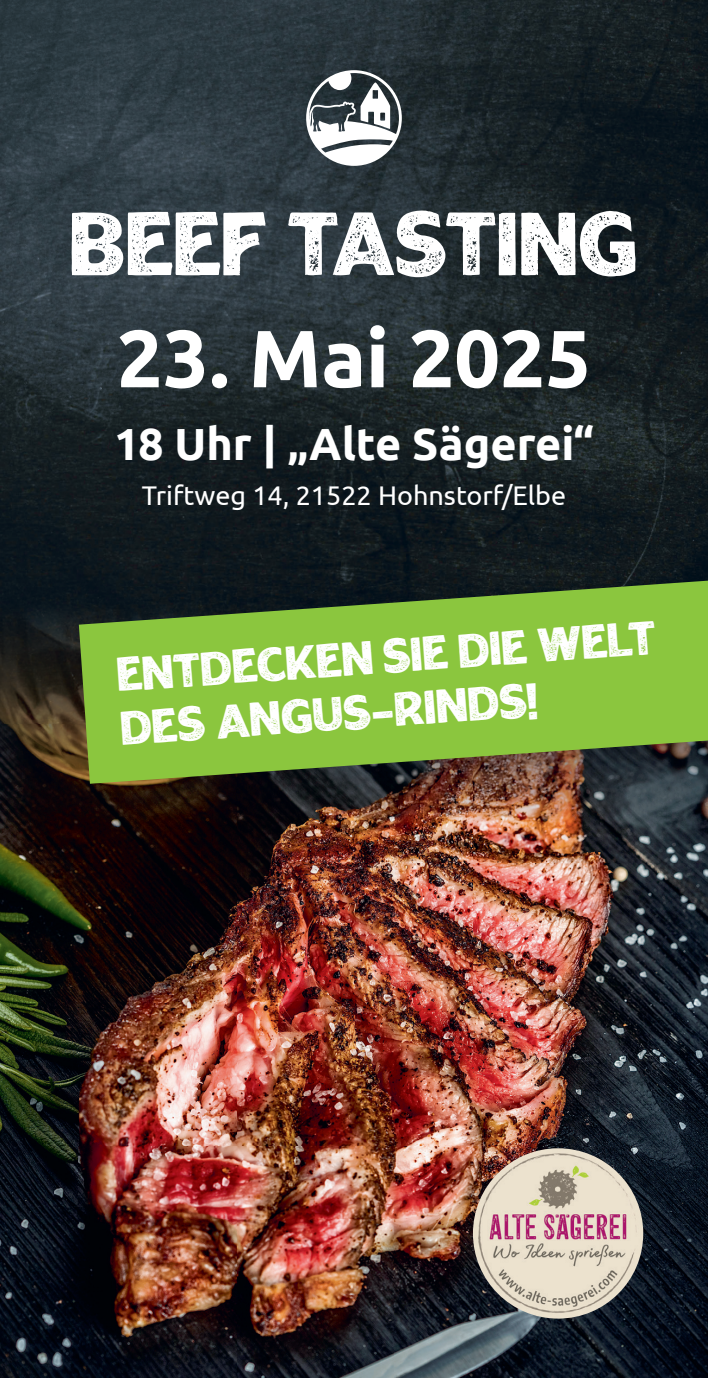
<style>
.page{position:relative;width:708px;height:1378px;background:#fff}
.page>*{position:absolute;margin:0;border:0;box-sizing:border-box;transform-origin:0 0}
.t1{font:700 81px "Ubuntu";letter-spacing:-.005em;color:#fff}
.t2{font:76.5px "Rougant Rough PERSONALUSEONLY Rough";letter-spacing:-.01em;color:#fff}
.t3{font:700 45px "Ubuntu";color:#fff}
.t4{font:40.5px/54px "Rougant Rough PERSONALUSEONLY Rough";color:#fff}
.t5{font:27px "Ubuntu";color:#fff}
</style>
<div class="page">
<img style="left:0;top:0;width:708px;height:587px">
<img style="left:0;top:587px;width:708px;height:791px">
<svg style="left:306px;top:70px;width:96px;height:96px"></svg>
<svg style="left:79px;top:581px;width:629px;height:203px;fill:#8bc63e"></svg>
<img style="left:473px;top:1148px;width:170px;height:170px;border-radius:85px">
<h2 class="t2" style="left:70px;top:204px;width:569px">BEEF TASTING</h2>
<h1 class="t1" style="left:117px;top:309px;width:476px">23. Mai 2025</h1>
<p class="t3" style="left:114px;top:417px;width:481px">18 Uhr | „Alte Sägerei“</p>
<p class="t5" style="left:142px;top:479px;width:426px">Triftweg 14, 21522 Hohnstorf/Elbe</p>
<p class="t4" style="left:115px;top:650px;width:542px;rotate:-4deg">ENTDECKEN SIE DIE WELT<br>DES ANGUS-RINDS!</p>
</div>
